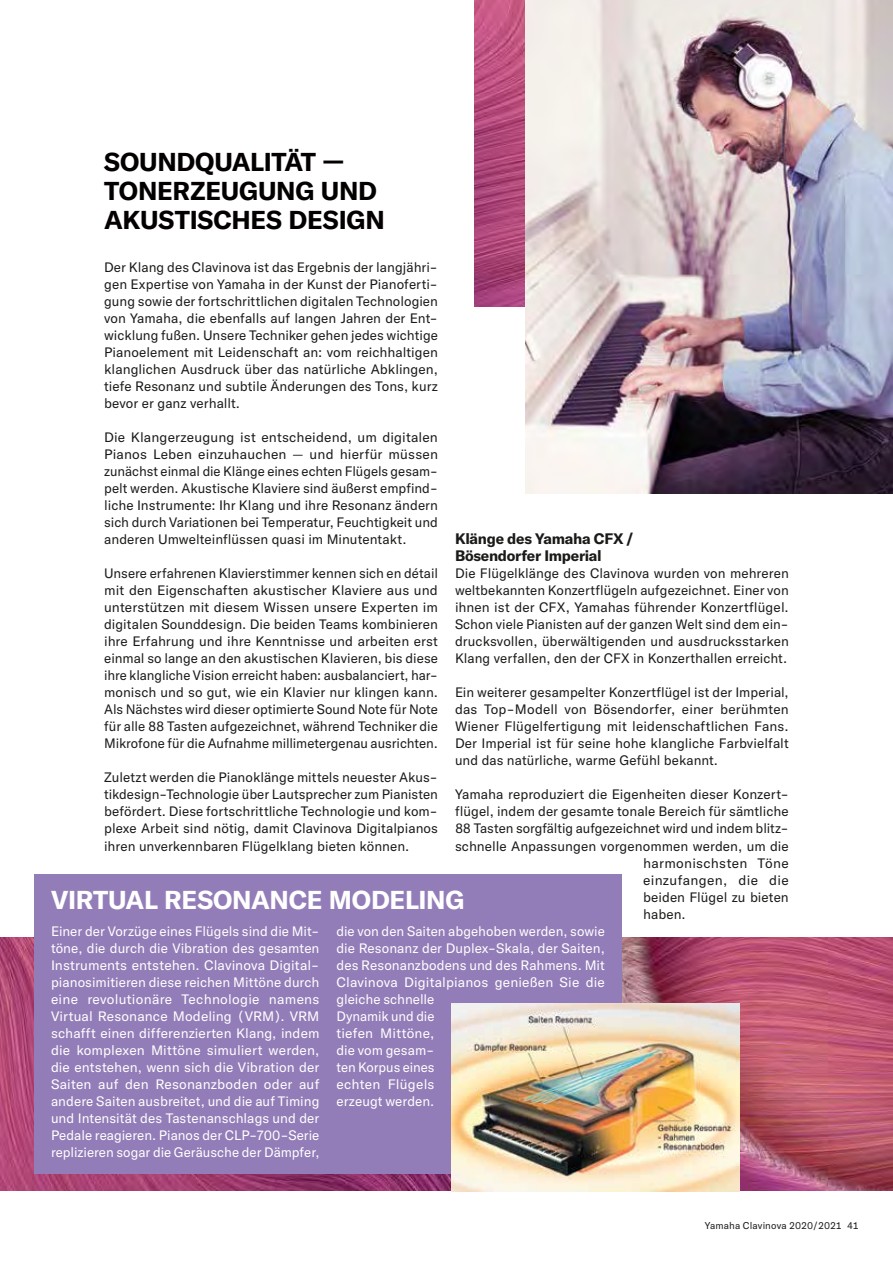
<style>
.page{position:relative;width:893px;height:1263px;background:#fff}
.page>*{position:absolute;margin:0;border:0;box-sizing:border-box;transform-origin:0 0}
.t1{font:700 25.5px/28.8px "GT America Y";letter-spacing:-.01em;color:#040000}
.t2{font:700 25.5px "GT America Y";letter-spacing:-.01em;color:#fff}
.t3{font:700 15px/17px "GT America Y";letter-spacing:-.02em;color:#1a1a18}
.t4{font:13.5px/17px "GT America Y";letter-spacing:.005em;color:#1a1a18;text-align:justify}
.t5{font:13.5px/17px "GT America Y";letter-spacing:.005em;color:#fff}
.t6{font:13.5px "GT America Y";letter-spacing:.025em;color:#1a1a18}
.t7{font:9.75px "GT America Y";letter-spacing:.005em;color:#1a1a18}
</style>
<div class="page">
<img style="left:474px;top:0;width:51px;height:306px">
<img style="left:0;top:938px;width:893px;height:253px">
<img style="left:525px;top:0;width:368px;height:493px">
<div style="left:34px;top:874px;width:588px;height:300px;background:#937db8"></div>
<img style="left:451px;top:1003px;width:288px;height:188px">
<h1 class="t1" style="left:104px;top:147px;width:282px">SOUNDQUALITÄT —<br>TONERZEUGUNG UND<br>AKUSTISCHES DESIGN</h1>
<p class="t4" style="left:104px;top:259px;width:335px">Der Klang des Clavinova ist das Ergebnis der langjähri&shy;gen Expertise von Yamaha in der Kunst der Pianoferti&shy;gung sowie der fortschrittlichen digitalen Technologien von Yamaha, die ebenfalls auf langen Jahren der Ent&shy;wicklung fußen. Unsere Techniker gehen jedes wichtige Pianoelement mit Leidenschaft an: vom reichhaltigen klanglichen Ausdruck über das natürliche Abklingen, tiefe Resonanz und subtile Änderungen des Tons, kurz bevor er ganz verhallt.</p>
<p class="t4" style="left:104px;top:429px;width:335px">Die Klangerzeugung ist entscheidend, um digitalen Pianos Leben einzuhauchen — und hierfür müssen zunächst einmal die Klänge eines echten Flügels gesam&shy;pelt werden. Akustische Klaviere sind äußerst empfind&shy;liche Instrumente: Ihr Klang und ihre Resonanz ändern sich durch Variationen bei Temperatur, Feuchtigkeit und anderen Umwelteinflüssen quasi im Minutentakt.</p>
<p class="t4" style="left:104px;top:565px;width:335px">Unsere erfahrenen Klavierstimmer kennen sich en détail mit den Eigenschaften akustischer Klaviere aus und unterstützen mit diesem Wissen unsere Experten im digitalen Sounddesign. Die beiden Teams kombinieren ihre Erfahrung und ihre Kenntnisse und arbeiten erst einmal so lange an den akustischen Klavieren, bis diese ihre klangliche Vision erreicht haben: ausbalanciert, har&shy;monisch und so gut, wie ein Klavier nur klingen kann.<br>Als Nächstes wird dieser optimierte Sound Note für Note für alle 88 Tasten aufgezeichnet, während Techniker die Mikrofone für die Aufnahme millimetergenau ausrichten.</p>
<p class="t4" style="left:104px;top:769px;width:335px">Zuletzt werden die Pianoklänge mittels neuester Akus&shy;tikdesign-Technologie über Lautsprecher zum Pianisten befördert. Diese fortschrittliche Technologie und kom&shy;plexe Arbeit sind nötig, damit Clavinova Digitalpianos ihren unverkennbaren Flügelklang bieten können.</p>
<p class="t3" style="left:455px;top:530px;width:181px">Klänge des Yamaha CFX /<br>Bösendorfer Imperial</p>
<p class="t4" style="left:455px;top:565px;width:335px">Die Flügelklänge des Clavinova wurden von mehreren weltbekannten Konzertflügeln aufgezeichnet. Einer von ihnen ist der CFX, Yamahas führender Konzertflügel.<br>Schon viele Pianisten auf der ganzen Welt sind dem ein&shy;drucksvollen, überwältigenden und ausdrucksstarken Klang verfallen, den der CFX in Konzerthallen erreicht.</p>
<p class="t4" style="left:455px;top:684px;width:335px">Ein weiterer gesampelter Konzertflügel ist der Imperial, das Top-Modell von Bösendorfer, einer berühmten Wiener Flügelfertigung mit leidenschaftlichen Fans.<br>Der Imperial ist für seine hohe klangliche Farbvielfalt und das natürliche, warme Gefühl bekannt.</p>
<p class="t4" style="left:455px;top:786px;width:335px">Yamaha reproduziert die Eigenheiten dieser Konzert-</p>
<p class="t4" style="left:455px;top:803px;width:335px">flügel, indem der gesamte tonale Bereich für sämtliche</p>
<p class="t4" style="left:455px;top:820px;width:335px">88 Tasten sorgfältig aufgezeichnet wird und indem blitz-</p>
<p class="t4" style="left:455px;top:837px;width:335px">schnelle Anpassungen vorgenommen werden, um die</p>
<p class="t4" style="left:643px;top:854px;width:147px">harmonischsten Töne</p>
<p class="t6" style="left:643px;top:872px;width:147px">einzufangen, die die</p>
<p class="t4" style="left:643px;top:888px;width:147px">beiden Flügel zu bieten</p>
<p class="t4" style="left:643px;top:905px;width:44px">haben.</p>
<h1 class="t2" style="left:51px;top:884px;width:415px">VIRTUAL RESONANCE MODELING</h1>
<p class="t5" style="left:51px;top:922px;width:270px">Einer der Vorzüge eines Flügels sind die Mit&shy;töne, die durch die Vibration des gesamten Instruments entstehen. Clavinova Digital&shy;pianosimitieren diese reichen Mittöne durch eine revolutionäre Technologie namens Virtual Resonance Modeling (VRM). VRM schafft einen differenzierten Klang, indem die komplexen Mittöne simuliert werden, die entstehen, wenn sich die Vibration der Saiten auf den Resonanzboden oder auf andere Saiten ausbreitet, und die auf Timing und Intensität des Tastenanschlags und der Pedale reagieren. Pianos der CLP-700-Serie replizieren sogar die Geräusche der Dämpfer,</p>
<p class="t5" style="left:336px;top:922px;width:270px">die von den Saiten abgehoben werden, sowie die Resonanz der Duplex-Skala, der Saiten, des Resonanzbodens und des Rahmens. Mit<br>Clavinova Digitalpianos genießen Sie die gleiche schnelle<br>Dynamik und die<br>tiefen Mittöne,<br>die vom gesam-<br>ten Korpus eines<br>echten Flügels<br>erzeugt werden.</p>
<p class="t7" style="left:705px;top:1220px;width:156px">Yamaha Clavinova 2020/2021 41</p>
</div>
